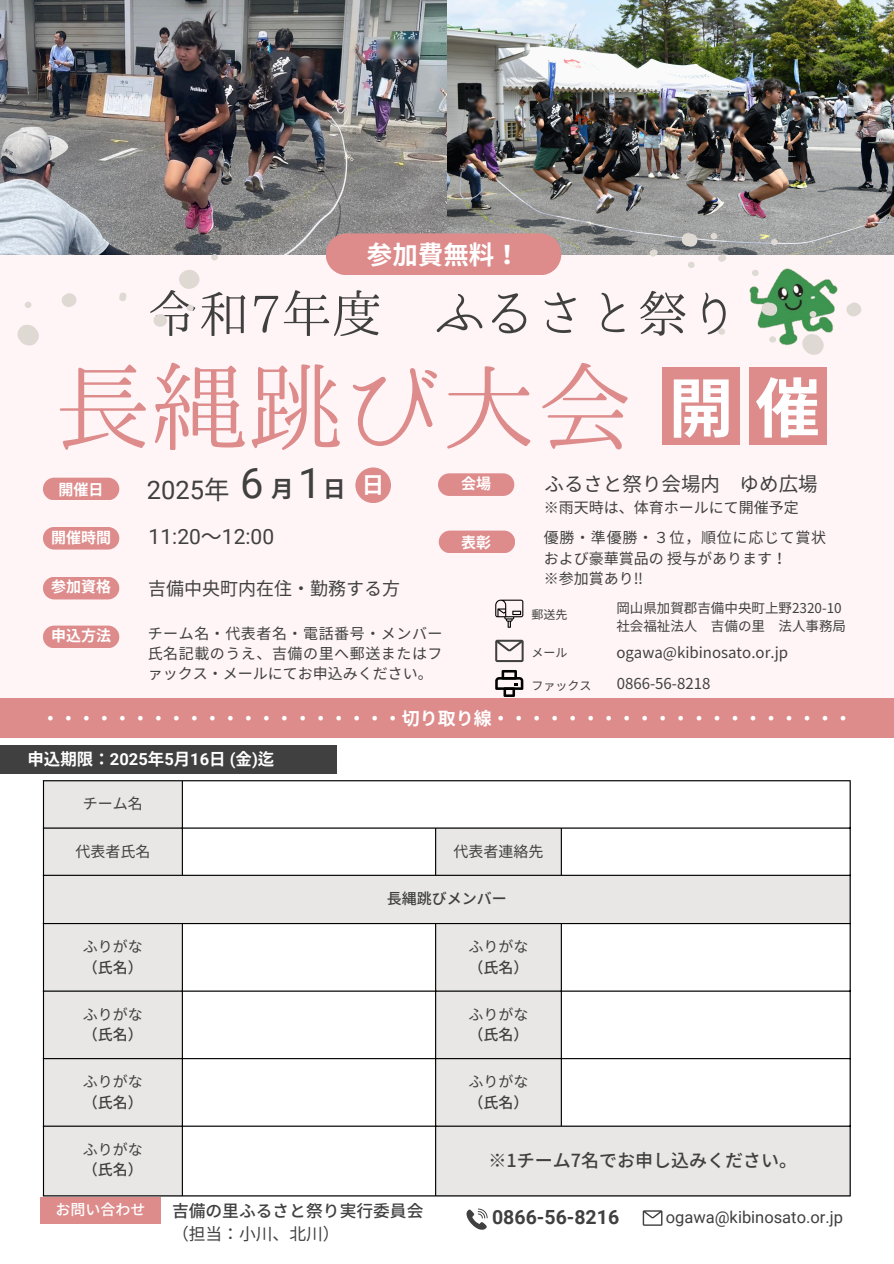
<style>
.page{position:relative;width:894px;height:1264px;background:#fff}
.page>*{position:absolute;margin:0;border:0;box-sizing:border-box;transform-origin:0 0}
.t1{font:96.45px "Harenosora Mincho";color:#dd8b8b}
.t2{font:700 64.95px "Noto Sans CJ Ksc";color:#fff}
.t3{font:51px "Harenosora Mincho";color:#404040}
.t4{font:41.7px "Roboto";color:#404040}
.t5{font:700 25.5px "Noto Sans CJ Ksc";color:#fff}
.t6{font:25.5px "Roboto";color:#404040}
.t7{font:700 22.5px "Noto Sans CJ Ksc";color:#404040}
.t8{font:700 22.5px "Noto Sans CJ Ksc";color:#fff}
.t9{font:21px "Roboto";color:#404040}
.t10{font:19.5px "Noto Sans CJ Ksc";color:#404040}
.t11{font:700 19.5px "Roboto";color:#404040}
.t12{font:700 18px "Noto Sans JP";color:#fff}
.t13{font:500 18px "Noto Sans JP";color:#404040}
.t14{font:18px "Noto Sans CJ Ksc";color:#404040}
.t15{font:500 16.8px "Noto Sans JP";color:#404040}
.t16{font:16.8px "Noto Sans JP";color:#404040}
.t17{font:16.5px "Roboto";color:#404040}
.t18{font:700 16.5px "Noto Sans CJ Ksc";color:#fff}
.t19{font:15px/20.2px "Noto Sans JP";color:#404040;text-align:justify}
.t20{font:500 15px "Noto Sans JP";color:#404040}
.t21{font:700 15px "Noto Sans CJ Ksc";color:#fff}
.t22{font:500 15px "Noto Sans JP";color:#fff}
.t23{font:13.5px "Noto Sans JP";color:#404040}
.t24{font:12px "Noto Sans JP";color:#404040}
.s1{font-family:"Noto Sans CJ Ksc"}
.s2{font-family:"Roboto"}
</style>
<div class="page">
<div style="left:0;top:0;width:893px;height:1263px;background:#fff5f7"></div>
<div style="left:0;top:729px;width:893px;height:534px;background:#fff"></div>
<div style="left:40px;top:1197px;width:120px;height:26px;background:#dd8b8b"></div>
<div style="left:0;top:744px;width:336px;height:29px;background:#404040"></div>
<svg style="left:44px;top:781px;width:805px;height:414px"></svg>
<hr style="left:43px;top:781px;width:1px;height:414px;background:#000">
<hr style="left:182px;top:781px;width:1px;height:93px;background:#000">
<hr style="left:182px;top:924px;width:1px;height:271px;background:#000">
<hr style="left:435px;top:828px;width:1px;height:46px;background:#000">
<hr style="left:435px;top:924px;width:1px;height:271px;background:#000">
<hr style="left:560px;top:828px;width:1px;height:46px;background:#000">
<hr style="left:560px;top:924px;width:1px;height:201px;background:#000">
<hr style="left:849px;top:781px;width:1px;height:414px;background:#000">
<hr style="left:43px;top:780px;width:807px;height:1px;background:#000">
<hr style="left:43px;top:827px;width:807px;height:1px;background:#000">
<hr style="left:43px;top:874px;width:807px;height:1px;background:#000">
<hr style="left:43px;top:923px;width:807px;height:1px;background:#000">
<hr style="left:43px;top:990px;width:807px;height:1px;background:#000">
<hr style="left:43px;top:1058px;width:807px;height:1px;background:#000">
<hr style="left:43px;top:1125px;width:807px;height:1px;background:#000">
<hr style="left:43px;top:1195px;width:807px;height:1px;background:#000">
<svg style="left:466px;top:1208px;width:21px;height:21px"></svg>
<div style="left:0;top:698px;width:893px;height:40px;background:#dd8b8b"></div>
<svg style="left:642px;top:1210px;width:20px;height:15px"></svg>
<div style="left:662px;top:368px;width:77px;height:77px;background:#dd8b8b"></div>
<div style="left:749px;top:368px;width:77px;height:77px;background:#dd8b8b"></div>
<div style="left:355px;top:467px;width:36px;height:36px;background:#dd8b8b;border-radius:50%"></div>
<div style="left:43px;top:527px;width:76px;height:22px;background:#dd8b8b;border-radius:11px"></div>
<div style="left:438px;top:473px;width:76px;height:23px;background:#dd8b8b;border-radius:11px"></div>
<div style="left:43px;top:577px;width:76px;height:22px;background:#dd8b8b;border-radius:11px"></div>
<div style="left:43px;top:477px;width:76px;height:23px;background:#dd8b8b;border-radius:11px"></div>
<img style="left:0;top:0;width:893px;height:254px">
<div style="left:325px;top:233px;width:236px;height:42px;background:#dd8b8b"></div>
<svg style="left:647px;top:231px;width:246px;height:124px"></svg>
<svg style="left:0;top:221px;width:219px;height:125px"></svg>
<div style="left:43px;top:625px;width:76px;height:23px;background:#dd8b8b;border-radius:11px"></div>
<svg style="left:495px;top:670px;width:28px;height:27px"></svg>
<svg style="left:495px;top:639px;width:28px;height:23px"></svg>
<svg style="left:495px;top:599px;width:28px;height:28px"></svg>
<div style="left:438px;top:530px;width:77px;height:23px;background:#dd8b8b;border-radius:11px"></div>
<p class="t5" style="left:367px;top:234px;width:134px">参加費無料！</p>
<h6 class="t3" style="left:147px;top:287px;width:593px">令和7年度 ふるさと祭り</h6>
<p class="t1" style="left:54px;top:358px;width:580px">長縄跳び大会</p>
<p class="t2" style="left:668px;top:357px;width:150px">開催</p>
<p class="t21" style="left:59px;top:477px;width:42px">開催日</p>
<p class="t6" style="left:147px;top:475px;width:84px">2025<span class="s1">年</span></p>
<p class="t4" style="left:240px;top:459px;width:25px">6</p>
<p class="t7" style="left:271px;top:470px;width:20px">月</p>
<p class="t4" style="left:298px;top:459px;width:25px">1</p>
<p class="t7" style="left:323px;top:470px;width:17px">日</p>
<p class="t21" style="left:51px;top:525px;width:61px">開催時間</p>
<p class="t9" style="left:149px;top:524px;width:127px">11:20<span class="s1">～</span>12:00</p>
<p class="t8" style="left:362px;top:467px;width:17px">日</p>
<p class="t21" style="left:51px;top:574px;width:61px">参加資格</p>
<p class="t14" style="left:148px;top:574px;width:251px">吉備中央町内在住・勤務する方</p>
<p class="t21" style="left:51px;top:624px;width:61px">申込方法</p>
<p class="t19" style="left:148px;top:622px;width:296px">チーム名・代表者名・電話番号・メンバー氏名記載のうえ、吉備の里へ郵送またはファックス・メールにてお申込みください。</p>
<p class="t21" style="left:461px;top:471px;width:31px">会場</p>
<p class="t10" style="left:544px;top:468px;width:274px">ふるさと祭り会場内 ゆめ広場</p>
<p class="t19" style="left:543px;top:496px;width:256px">※雨天時は、体育ホールにて開催予定</p>
<p class="t21" style="left:461px;top:530px;width:31px">表彰</p>
<p class="t19" style="left:543px;top:527px;width:284px">優勝・準優勝・３位，順位に応じて賞状および豪華賞品の授与があります！</p>
<p class="t19" style="left:543px;top:567px;width:98px">※参加賞あり‼</p>
<p class="t23" style="left:616px;top:597px;width:227px">岡山県加賀郡吉備中央町上野2320-10</p>
<p class="t23" style="left:616px;top:615px;width:231px">社会福祉法人 吉備の里 法人事務局</p>
<p class="t24" style="left:531px;top:605px;width:38px">郵送先</p>
<p class="t24" style="left:531px;top:642px;width:38px">メール</p>
<p class="t19" style="left:616px;top:641px;width:173px">ogawa@kibinosato.or.jp</p>
<p class="t24" style="left:531px;top:675px;width:62px">ファックス</p>
<p class="t19" style="left:616px;top:672px;width:95px">0866-56-8218</p>
<p class="t12" style="left:41px;top:703px;width:812px">・・・・・・・・・・・・・・・・・・・・切り取り線・・・・・・・・・・・・・・・・・・・・</p>
<p class="t18" style="left:27px;top:746px;width:247px">申込期限： <span class="s2">2025</span>年<span class="s2">5</span>月 <span class="s2">16</span>日 <span class="s2">(</span>金<span class="s2">)</span>迄</p>
<p class="t19" style="left:83px;top:793px;width:61px">チーム名</p>
<p class="t19" style="left:75px;top:840px;width:76px">代表者氏名</p>
<p class="t19" style="left:453px;top:840px;width:91px">代表者連絡先</p>
<p class="t20" style="left:386px;top:886px;width:121px">長縄跳びメンバー</p>
<p class="t19" style="left:83px;top:935px;width:61px">ふりがな</p>
<h3 class="t20" style="left:83px;top:955px;width:61px">（氏名）</h3>
<h2 class="t19" style="left:468px;top:935px;width:61px">ふりがな</h2>
<h1 class="t20" style="left:468px;top:955px;width:61px">（氏名）</h1>
<p class="t19" style="left:83px;top:1003px;width:61px">ふりがな</p>
<p class="t20" style="left:83px;top:1022px;width:61px">（氏名）</p>
<p class="t19" style="left:83px;top:1070px;width:61px">ふりがな</p>
<p class="t20" style="left:83px;top:1090px;width:61px">（氏名）</p>
<p class="t19" style="left:83px;top:1138px;width:61px">ふりがな</p>
<p class="t20" style="left:83px;top:1157px;width:61px">（氏名）</p>
<p class="t22" style="left:55px;top:1197px;width:91px">お問い合わせ</p>
<p class="t15" style="left:172px;top:1197px;width:253px">吉備の里ふるさと祭り実行委員会</p>
<p class="t16" style="left:172px;top:1220px;width:169px">（担当：小川、北川）</p>
<p class="t19" style="left:468px;top:1003px;width:61px">ふりがな</p>
<p class="t20" style="left:468px;top:1022px;width:61px">（氏名）</p>
<h6 class="t19" style="left:468px;top:1070px;width:61px">ふりがな</h6>
<h4 class="t20" style="left:468px;top:1090px;width:61px">（氏名）</h4>
<p class="t13" style="left:488px;top:1146px;width:310px">※1チーム7名でお申し込みください。</p>
<p class="t11" style="left:492px;top:1206px;width:128px">0866-56-8216</p>
<p class="t17" style="left:665px;top:1207px;width:179px">ogawa@kibinosato.or.jp</p>
</div>
